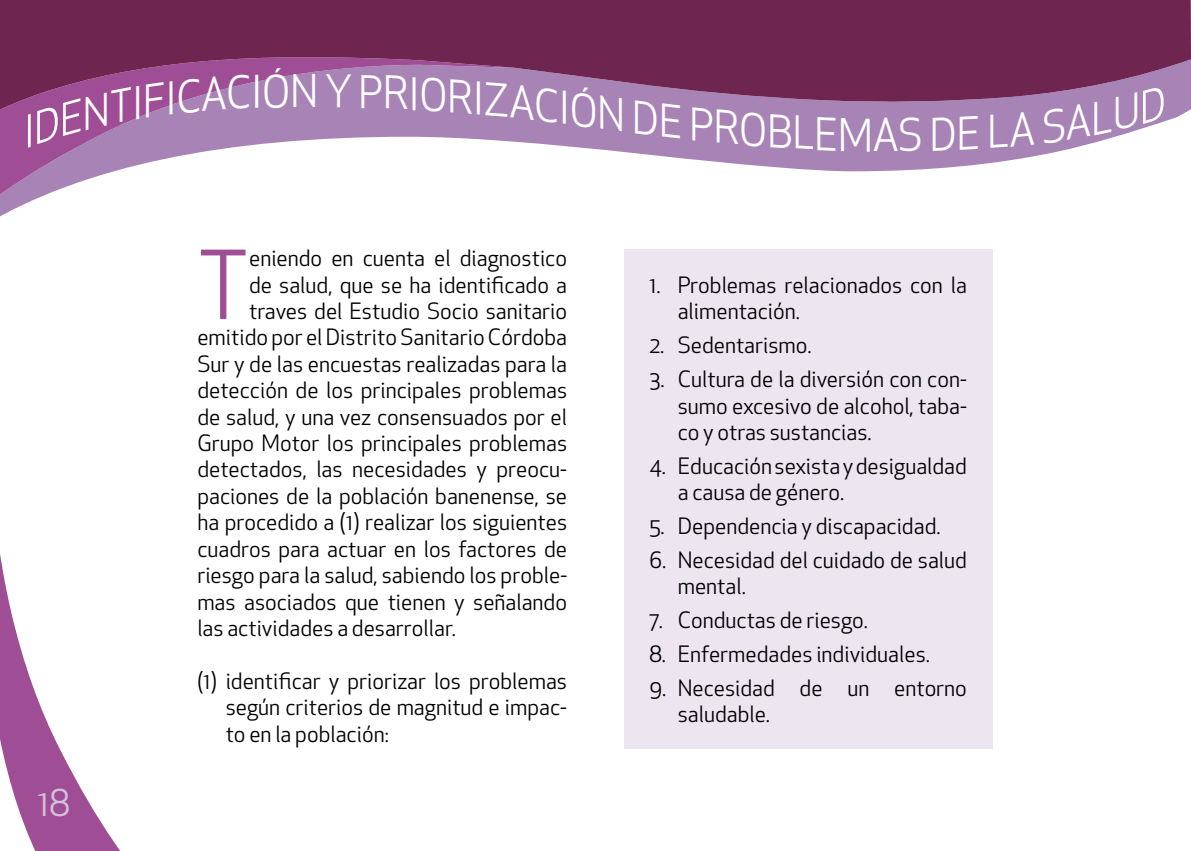
<style>
.page{position:relative;width:1191px;height:851px;background:#fff}
.page>*{position:absolute;margin:0;border:0;box-sizing:border-box;transform-origin:0 0}
.t1{font:92.4px "Apex New";color:#9f4d94}
.t2{font:44px "Apex New";color:#fff;scale:.94 1}
.t3{font:43.8px "Apex New";color:#fff;scale:.94 1}
.t4{font:43.6px "Apex New";color:#fff;scale:.95 1}
.t5{font:36px "Apex New";color:#d2c1dc}
.t6{font:22px/26.4px "Apex New";color:#000}
.s1{font-size:43.8px}
</style>
<div class="page">
<svg style="left:0;top:554px;width:120px;height:296px"></svg>
<svg style="left:0;top:118px;width:1174px;height:99px"></svg>
<svg style="left:0;top:118px;width:514px;height:89px"></svg>
<svg style="left:0;top:0;width:1191px;height:118px;background:#7b3a67"></svg>
<div style="left:624px;top:249px;width:368px;height:499px;background:#ede6f1"></div>
<svg style="left:28px;top:114px;width:3px;height:34px"></svg>
<div style="left:37px;top:98px;width:43px;height:46px;background:#9f4d94"></div>
<svg style="left:86px;top:86px;width:53px;height:44px;background:#9f5196"></svg>
<svg style="left:146px;top:82px;width:18px;height:36px"></svg>
<svg style="left:170px;top:81px;width:2px;height:34px"></svg>
<svg style="left:179px;top:75px;width:70px;height:39px;background:#a36ba7"></svg>
<svg style="left:255px;top:75px;width:3px;height:33px"></svg>
<svg style="left:265px;top:67px;width:23px;height:41px"></svg>
<svg style="left:326px;top:74px;width:25px;height:33px"></svg>
<div style="left:362px;top:75px;width:53px;height:35px;background:#a783b6"></div>
<div style="left:692px;top:107px;width:143px;height:43px;background:#a783b6"></div>
<svg style="left:841px;top:118px;width:29px;height:33px"></svg>
<svg style="left:900px;top:118px;width:20px;height:34px"></svg>
<svg style="left:933px;top:117px;width:21px;height:34px"></svg>
<svg style="left:960px;top:116px;width:18px;height:34px"></svg>
<div style="left:990px;top:111px;width:44px;height:37px;background:#a783b6"></div>
<svg style="left:1044px;top:93px;width:93px;height:51px;background:#ad8bba"></svg>
<svg style="left:1143px;top:85px;width:20px;height:39px"></svg>
<h3 class="t5" style="left:38px;top:779px;width:34px">18</h3>
<h2 class="t2" style="left:290px;top:63px;width:31px">N</h2>
<h3 class="t3" style="left:422px;top:67px;width:97px;rotate:4deg">ORIZ</h3>
<h3 class="t4" style="left:514px;top:74px;width:185px;rotate:7deg">ACIÓN D<span class="s1">E</span></h3>
<h2 class="t2" style="left:873px;top:108px;width:27px">A</h2>
<h1 class="t1" style="left:197px;top:227px;width:46px">T</h1>
<p class="t6" style="left:249px;top:245px;width:319px">eniendo en cuenta el diagnostico</p>
<p class="t6" style="left:249px;top:271px;width:319px">de salud, que se ha identificado a</p>
<p class="t6" style="left:249px;top:298px;width:319px">traves del Estudio Socio sanitario</p>
<p class="t6" style="left:197px;top:324px;width:371px">emitido por el Distrito Sanitario Córdoba</p>
<p class="t6" style="left:197px;top:350px;width:371px">Sur y de las encuestas realizadas para la</p>
<p class="t6" style="left:197px;top:377px;width:371px">detección de los principales problemas</p>
<p class="t6" style="left:197px;top:403px;width:371px">de salud, y una vez consensuados por el</p>
<p class="t6" style="left:197px;top:430px;width:371px">Grupo Motor los principales problemas</p>
<p class="t6" style="left:197px;top:456px;width:371px">detectados, las necesidades y preocu-</p>
<p class="t6" style="left:197px;top:482px;width:371px">paciones de la población banenense, se</p>
<p class="t6" style="left:197px;top:509px;width:371px">ha procedido a (1) realizar los siguientes</p>
<p class="t6" style="left:197px;top:535px;width:371px">cuadros para actuar en los factores de</p>
<p class="t6" style="left:197px;top:562px;width:371px">riesgo para la salud, sabiendo los proble-</p>
<p class="t6" style="left:197px;top:588px;width:371px">mas asociados que tienen y señalando</p>
<p class="t6" style="left:197px;top:614px;width:260px">las actividades a desarrollar.</p>
<p class="t6" style="left:226px;top:667px;width:343px;text-align:justify;text-indent:-28px">(1) identificar y priorizar los problemas según criterios de magnitud e impac&shy;to en la población:</p>
<p class="t6" style="left:677px;top:272px;width:291px;text-indent:-28px">1. Problemas relacionados con la alimentación.</p>
<p class="t6" style="left:649px;top:332px;width:164px">2. Sedentarismo.</p>
<p class="t6" style="left:677px;top:366px;width:291px;text-align:justify;text-indent:-28px">3. Cultura de la diversión con con&shy;sumo excesivo de alcohol, taba&shy;co y otras sustancias.</p>
<p class="t6" style="left:677px;top:452px;width:291px;text-indent:-28px">4. Educación sexista y desigualdad a causa de género.</p>
<p class="t6" style="left:649px;top:512px;width:293px">5. Dependencia y discapacidad.</p>
<p class="t6" style="left:677px;top:546px;width:291px;text-indent:-28px">6. Necesidad del cuidado de salud mental.</p>
<p class="t6" style="left:649px;top:606px;width:220px">7. Conductas de riesgo.</p>
<p class="t6" style="left:649px;top:640px;width:282px">8. Enfermedades individuales.</p>
<p class="t6" style="left:677px;top:674px;width:291px;text-indent:-28px">9. Necesidad de un entorno saludable.</p>
</div>
